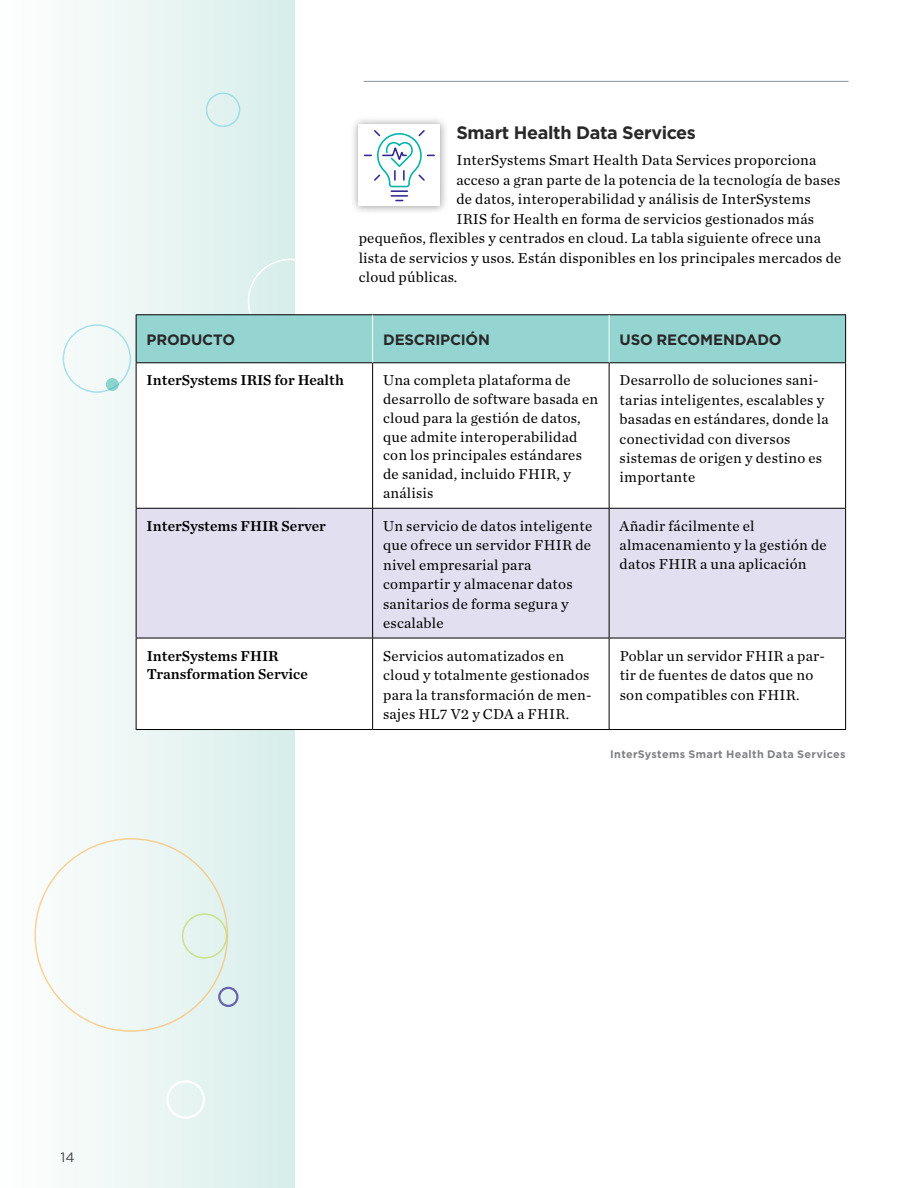
<style>
.page{position:relative;width:918px;height:1188px;background:#fff}
.page>*{position:absolute;margin:0;border:0;box-sizing:border-box;transform-origin:0 0}
.t1{font:700 18px "Gotham";letter-spacing:-.02em;color:#292829}
.t2{font:15px/19.4px "Chronicle Text G1";letter-spacing:.015em;color:#000}
.t3{font:15px/18.8px "Chronicle Text G1 Semi";color:#000}
.t4{font:700 15px "Gotham";letter-spacing:-.01em;color:#292829}
.t5{font:13.5px "Gotham";color:#414042}
.t6{font:700 10.8px "Gotham";letter-spacing:.03em;color:#808285}
</style>
<div class="page">
<div style="left:0;top:0;width:295px;height:1188px;background:linear-gradient(to right,#fffffe,#d7eeea)"></div>
<div style="left:166px;top:1080px;width:39px;height:39px;border:2px solid #fff;border-radius:50%"></div>
<div style="left:248px;top:259px;width:85px;height:85px;border:2px solid #fff;border-radius:50%"></div>
<div style="left:218px;top:987px;width:21px;height:20px;border:2px solid #6764ad;border-radius:50%"></div>
<div style="left:63px;top:324px;width:68px;height:69px;border:2px solid #6ecde0;border-radius:50%"></div>
<div style="left:182px;top:913px;width:45px;height:46px;border:2px solid #b7d43d;border-radius:50%"></div>
<div style="left:206px;top:93px;width:34px;height:34px;border:2px solid #6ecde0;border-radius:50%"></div>
<svg style="left:106px;top:378px;width:13px;height:13px"></svg>
<div style="left:137px;top:315px;width:708px;height:47px;background:#94d5d2"></div>
<svg style="left:137px;top:363px;width:708px;height:366px"></svg>
<div style="left:137px;top:509px;width:708px;height:129px;background:#e1dff0"></div>
<hr style="left:136px;top:363px;width:1px;height:145px;background:#000">
<hr style="left:372px;top:363px;width:1px;height:145px;background:#000">
<hr style="left:609px;top:363px;width:1px;height:145px;background:#000">
<hr style="left:845px;top:363px;width:1px;height:145px;background:#000">
<hr style="left:136px;top:508px;width:237px;height:1px;background:#000">
<hr style="left:136px;top:509px;width:1px;height:129px;background:#000">
<hr style="left:373px;top:508px;width:236px;height:1px;background:#000">
<hr style="left:372px;top:509px;width:1px;height:129px;background:#000">
<hr style="left:609px;top:508px;width:237px;height:1px;background:#000">
<hr style="left:609px;top:509px;width:1px;height:129px;background:#000">
<hr style="left:845px;top:509px;width:1px;height:129px;background:#000">
<hr style="left:136px;top:638px;width:237px;height:1px;background:#000">
<hr style="left:136px;top:638px;width:1px;height:91px;background:#000">
<hr style="left:373px;top:638px;width:236px;height:1px;background:#000">
<hr style="left:372px;top:638px;width:1px;height:91px;background:#000">
<hr style="left:609px;top:638px;width:237px;height:1px;background:#000">
<hr style="left:609px;top:638px;width:1px;height:91px;background:#000">
<hr style="left:845px;top:638px;width:1px;height:91px;background:#000">
<hr style="left:136px;top:729px;width:237px;height:1px;background:#000">
<hr style="left:373px;top:729px;width:236px;height:1px;background:#000">
<hr style="left:609px;top:729px;width:237px;height:1px;background:#000">
<hr style="left:136px;top:314px;width:237px;height:1px;background:#000">
<hr style="left:136px;top:315px;width:1px;height:47px;background:#000">
<hr style="left:373px;top:314px;width:236px;height:1px;background:#000">
<hr style="left:609px;top:314px;width:237px;height:1px;background:#000">
<hr style="left:845px;top:315px;width:1px;height:47px;background:#000">
<hr style="left:136px;top:362px;width:237px;height:1px;background:#000">
<hr style="left:373px;top:362px;width:236px;height:1px;background:#000">
<hr style="left:609px;top:362px;width:237px;height:1px;background:#000">
<hr style="left:372px;top:315px;width:1px;height:47px;background:#fff">
<hr style="left:609px;top:315px;width:1px;height:47px;background:#fff">
<hr style="left:364px;top:81px;width:485px;height:1px;background:#86939e">
<div style="left:350px;top:117px;width:98px;height:97px;background:#000;opacity:.4"></div>
<div style="left:358px;top:124px;width:82px;height:82px;background:#fff"></div>
<svg style="left:365px;top:130px;width:69px;height:71px"></svg>
<p class="t1" style="left:456px;top:121px;width:241px">Smart Health Data Services</p>
<p class="t2" style="left:456px;top:150px;width:362px">InterSystems Smart Health Data Services proporciona</p>
<p class="t2" style="left:456px;top:169px;width:386px">acceso a gran parte de la potencia de la tecnología de bases</p>
<p class="t2" style="left:456px;top:189px;width:356px">de datos, interoperabilidad y análisis de InterSystems</p>
<p class="t2" style="left:456px;top:208px;width:359px">IRIS for Health en forma de servicios gestionados más</p>
<p class="t2" style="left:359px;top:228px;width:464px">pequeños, flexibles y centrados en cloud. La tabla siguiente ofrece una</p>
<p class="t2" style="left:359px;top:247px;width:484px">lista de servicios y usos. Están disponibles en los principales mercados de</p>
<p class="t2" style="left:359px;top:267px;width:100px">cloud públicas.</p>
<p class="t4" style="left:147px;top:330px;width:90px">PRODUCTO</p>
<p class="t4" style="left:383px;top:330px;width:108px">DESCRIPCIÓN</p>
<p class="t4" style="left:620px;top:330px;width:164px">USO RECOMENDADO</p>
<p class="t3" style="left:147px;top:370px;width:199px">InterSystems IRIS for Health</p>
<p class="t2" style="left:383px;top:370px;width:217px;line-height:18.8px">Una completa plataforma de desarrollo de software basada en cloud para la gestión de datos, que admite interoperabilidad con los principales estándares de sanidad, incluido FHIR, y análisis</p>
<p class="t2" style="left:620px;top:370px;width:210px">Desarrollo de soluciones sani&shy;tarias inteligentes, escalables y basadas en estándares, donde la conectividad con diversos sistemas de origen y destino es importante</p>
<p class="t3" style="left:147px;top:516px;width:181px">InterSystems FHIR Server</p>
<p class="t2" style="left:383px;top:515px;width:211px">Un servicio de datos inteligente que ofrece un servidor FHIR de nivel empresarial para compartir y almacenar datos sanitarios de forma segura y escalable</p>
<p class="t2" style="left:620px;top:515px;width:209px">Añadir fácilmente el almacenamiento y la gestión de datos FHIR a una aplicación</p>
<p class="t3" style="left:147px;top:645px;width:163px">InterSystems FHIR<br>Transformation Service</p>
<p class="t2" style="left:383px;top:645px;width:210px">Servicios automatizados en cloud y totalmente gestionados para la transformación de men&shy;sajes HL7 V2 y CDA a FHIR.</p>
<p class="t2" style="left:620px;top:645px;width:207px">Poblar un servidor FHIR a par&shy;tir de fuentes de datos que no son compatibles con FHIR.</p>
<p class="t6" style="left:610px;top:747px;width:237px">InterSystems Smart Health Data Services</p>
<p class="t5" style="left:61px;top:1149px;width:15px">14</p>
</div>
